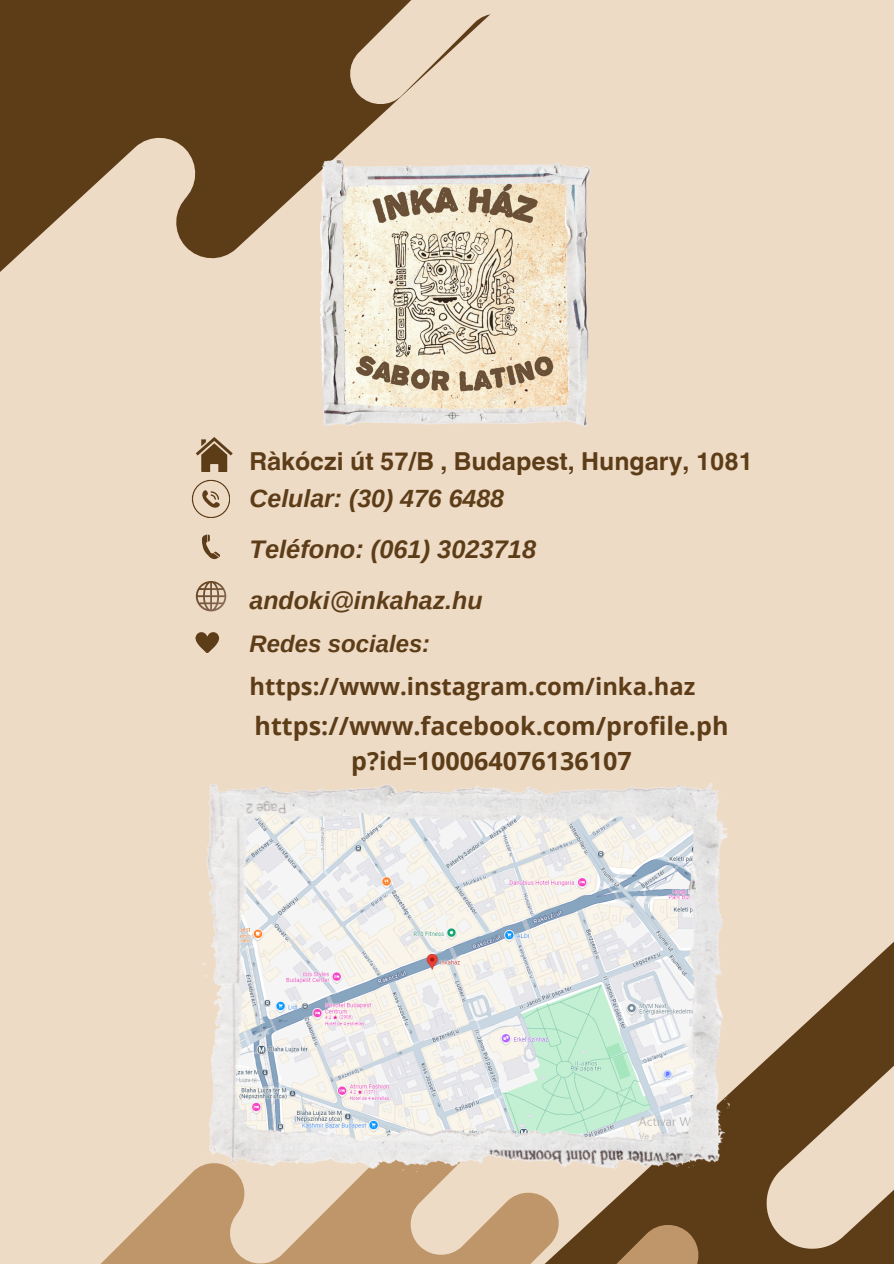
<style>
.page{position:relative;width:894px;height:1264px;background:#fff}
.page>*{position:absolute;margin:0;border:0;box-sizing:border-box;transform-origin:0 0}
.t1{font:italic 700 25.35px "Arimo";color:#5d3d18}
.t2{font:700 25.05px/34.8px "Open Sans";color:#5d3d18;text-align:center}
.t3{font:italic 700 24.9px "Arimo";color:#5d3d18}
.t4{font:700 24.75px "Helvetica World";color:#5d3d18}
.t5{font:italic 700 23.85px "Arimo";color:#5d3d18}
.t6{font:700 23.7px "Open Sans";color:#5d3d18}
</style>
<div class="page">
<div style="left:0;top:0;width:893px;height:1263px;background:#eedbc6"></div>
<svg style="left:602px;top:942px;width:291px;height:321px;fill:#5d3d18"></svg>
<svg style="left:561px;top:1211px;width:140px;height:52px;background:#896742"></svg>
<svg style="left:102px;top:1166px;width:459px;height:97px;fill:#bf9669"></svg>
<svg style="left:195px;top:632px;width:25px;height:21px"></svg>
<svg style="left:196px;top:581px;width:30px;height:30px"></svg>
<svg style="left:202px;top:534px;width:18px;height:25px"></svg>
<svg style="left:0;top:0;width:347px;height:272px;fill:#5d3d18"></svg>
<svg style="left:347px;top:0;width:244px;height:174px"></svg>
<svg style="left:192px;top:479px;width:38px;height:39px"></svg>
<svg style="left:196px;top:437px;width:37px;height:35px"></svg>
<img style="left:320px;top:159px;width:270px;height:268px">
<img style="left:202px;top:783px;width:526px;height:388px">
<p class="t4" style="left:249px;top:441px;width:505px">Ràkóczi út 57/B , Budapest, Hungary, 1081</p>
<p class="t3" style="left:249px;top:484px;width:256px">Celular: (30) 476 6488</p>
<p class="t1" style="left:249px;top:535px;width:288px">Teléfono: (061) 3023718</p>
<p class="t3" style="left:249px;top:586px;width:234px">andoki@inkahaz.hu</p>
<p class="t5" style="left:249px;top:630px;width:182px">Redes sociales:</p>
<p class="t6" style="left:249px;top:669px;width:447px">https://www.instagram.com/inka.haz</p>
<p class="t2" style="left:254px;top:708px;width:475px">https://www.facebook.com/profile.ph p?id=100064076136107</p>
</div>
